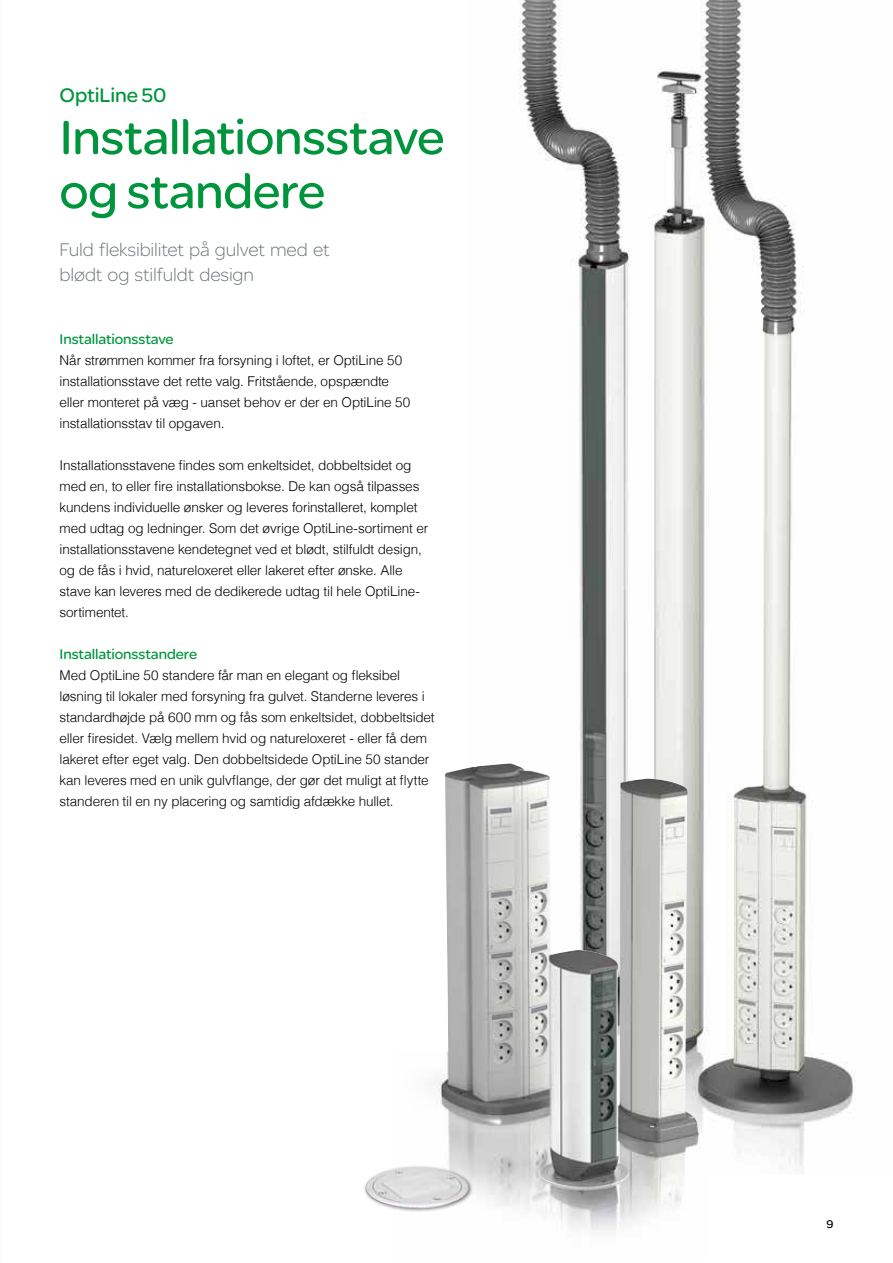
<style>
.page{position:relative;width:893px;height:1263px;background:#fff}
.page>*{position:absolute;margin:0;border:0;box-sizing:border-box;transform-origin:0 0}
.t1{font:51px/54px "SE Optimist";letter-spacing:-.01em;color:#00953c}
.t2{font:21px "SE Optimist";letter-spacing:-.005em;color:#00953c}
.t3{font:300 19.5px/25.5px "SE Optimist";letter-spacing:-.005em;color:#71777a}
.t4{font:15px "SE Optimist";letter-spacing:-.005em;color:#00963e}
.t5{font:300 13.5px/21px "Helvetica";letter-spacing:-.01em;color:#000}
.t6{font:12px "SE Optimist";color:#000}
</style>
<div class="page">
<img style="left:519px;top:0;width:336px;height:1165px">
<img style="left:434px;top:763px;width:275px;height:467px">
<div style="left:363px;top:1165px;width:110px;height:48px;background:#000;opacity:.5"></div>
<img style="left:366px;top:1167px;width:103px;height:41px">
<h2 class="t2" style="left:60px;top:80px;width:108px">OptiLine 50</h2>
<h1 class="t1" style="left:60px;top:109px;width:387px">Installationsstave og standere</h1>
<h3 class="t3" style="left:60px;top:236px;width:271px">Fuld fleksibilitet på gulvet med et blødt og stilfuldt design</h3>
<p class="t4" style="left:60px;top:329px;width:116px">Installationsstave</p>
<p class="t5" style="left:60px;top:349px;width:352px">Når strømmen kommer fra forsyning i loftet, er OptiLine 50 installationsstave det rette valg. Fritstående, opspændte eller monteret på væg - uanset behov er der en OptiLine 50 installationsstav til opgaven.</p>
<p class="t5" style="left:60px;top:454px;width:370px">Installationsstavene findes som enkeltsidet, dobbeltsidet og med en, to eller fire installationsbokse. De kan også tilpasses kundens individuelle ønsker og leveres forinstalleret, komplet med udtag og ledninger. Som det øvrige OptiLine-sortiment er installationsstavene kendetegnet ved et blødt, stilfuldt design, og de fås i hvid, natureloxeret eller lakeret efter ønske. Alle stave kan leveres med de dedikerede udtag til hele OptiLine&shy;sortimentet.</p>
<p class="t4" style="left:60px;top:644px;width:139px">Installationsstandere</p>
<p class="t5" style="left:60px;top:664px;width:377px">Med OptiLine 50 standere får man en elegant og fleksibel løsning til lokaler med forsyning fra gulvet. Standerne leveres i standardhøjde på 600 mm og fås som enkeltsidet, dobbeltsidet eller firesidet. Vælg mellem hvid og natureloxeret - eller få dem lakeret efter eget valg. Den dobbeltsidede OptiLine 50 stander kan leveres med en unik gulvflange, der gør det muligt at flytte standeren til en ny placering og samtidig afdække hullet.</p>
<p class="t6" style="left:826px;top:1215px;width:9px">9</p>
</div>
